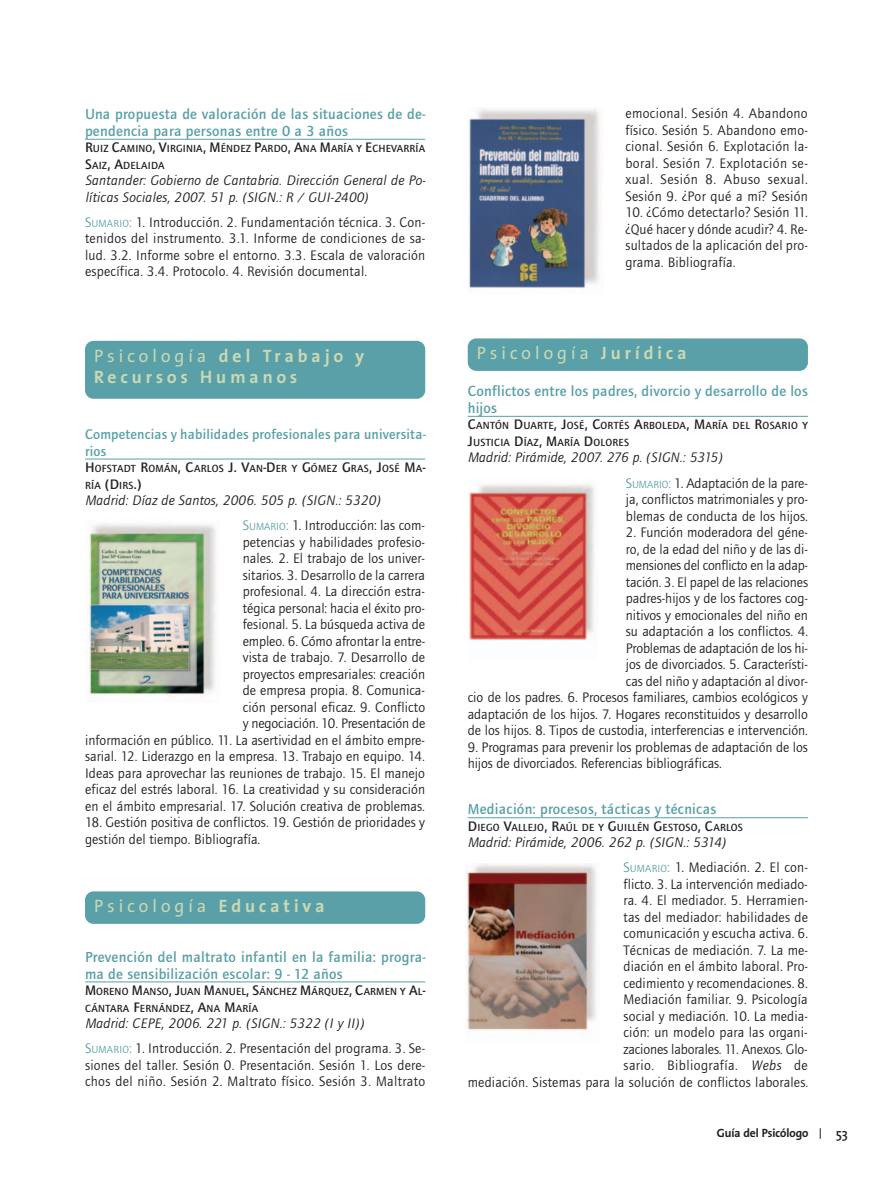
<style>
.page{position:relative;width:893px;height:1191px;background:#fff}
.page>*{position:absolute;margin:0;border:0;box-sizing:border-box;transform-origin:0 0}
.t1{font:18px "Thesis Sans";letter-spacing:.225em;color:#cad8b3}
.t2{font:700 18px/21.6px "Thesis Sans";letter-spacing:.225em;color:#cad8b3}
.t3{font:500 15px/16.5px "Foundry Journal";letter-spacing:.015em;color:#5aa0a8}
.t4{font:14.25px/16.5px "Foundry Journal";letter-spacing:.005em;color:#231f20}
.t5{font:italic 14.25px/25px "Foundry Journal";letter-spacing:.015em;color:#231f20}
.t6{font:14.25px/16.5px "Foundry Journal";letter-spacing:.025em;color:#231f20}
.t7{font:500 14.25px/16.5px "Foundry Journal";letter-spacing:.015em;color:#5aa0a8}
.t8{font:600 13.5px "Thesis Sans";color:#231f20}
.t9{font:700 12px "Thesis Sans";color:#231f20}
.t10{font:500 10.65px/16.5px "Foundry Journal";letter-spacing:.02em;color:#231f20}
.s1{font-size:14.25px}
.s2{color:#5aa0a8}
.s3{font-size:10.65px;color:#5aa0a8}
.s4{font-weight:400}
.s5{font-style:normal;color:#5aa0a8}
.s6{font-style:normal;font-size:10.65px;color:#5aa0a8}
.s7{font-style:normal}
.s8{font-weight:700}
.s9{font-style:italic}
</style>
<div class="page">
<div style="left:468px;top:338px;width:340px;height:33px;background:#5aa0a8;border-radius:9px"></div>
<div style="left:85px;top:891px;width:340px;height:33px;background:#5aa0a8;border-radius:9px"></div>
<hr style="left:85px;top:139px;width:340px;height:1px;background:#5aa0a8">
<hr style="left:85px;top:458px;width:340px;height:1px;background:#5aa0a8">
<hr style="left:85px;top:981px;width:340px;height:1px;background:#5aa0a8">
<hr style="left:468px;top:416px;width:340px;height:1px;background:#5aa0a8">
<hr style="left:468px;top:817px;width:340px;height:1px;background:#5aa0a8">
<div style="left:85px;top:341px;width:340px;height:58px;background:#5aa0a8;border-radius:9px"></div>
<img style="left:89px;top:524px;width:127px;height:171px">
<img style="left:469px;top:108px;width:131px;height:181px">
<img style="left:469px;top:484px;width:126px;height:157px">
<img style="left:467px;top:863px;width:129px;height:167px">
<p class="t3" style="left:85px;top:107px;width:342px">Una propuesta de valoración de las situaciones de de&shy;pendencia para personas entre 0 a 3 años</p>
<p class="t10" style="left:85px;top:141px;width:342px"><span class="s1">R</span>UIZ <span class="s1">C</span>AMINO<span class="s1">, V</span>IRGINIA<span class="s1">, M</span>ÉNDEZ <span class="s1">P</span>ARDO<span class="s1">, A</span>NA <span class="s1">M</span>ARÍA Y <span class="s1">E</span>CHEVARRÍA<br><span class="s1">S</span>AIZ<span class="s1">, A</span>DELAIDA</p>
<p class="t5" style="left:85px;top:172px;width:342px;line-height:16.5px">Santander: Gobierno de Cantabria. Dirección General de Po&shy;líticas Sociales, 2007. 51 p. (SIGN.: R / GUI-2400)</p>
<p class="t4" style="left:85px;top:214px;width:342px;text-align:justify"><span class="s2">S</span><span class="s3">UMARIO</span><span class="s2">:</span> 1. Introducción. 2. Fundamentación técnica. 3. Con&shy;tenidos del instrumento. 3.1. Informe de condiciones de sa&shy;lud. 3.2. Informe sobre el entorno. 3.3. Escala de valoración específica. 3.4. Protocolo. 4. Revisión documental.</p>
<p class="t2" style="left:94px;top:346px;width:272px"><span class="s4">Psicología</span> del Trabajo y<br>Recursos Humanos</p>
<p class="t7" style="left:85px;top:427px;width:342px">Competencias y habilidades profesionales para universita&shy;rios</p>
<p class="t10" style="left:85px;top:461px;width:342px"><span class="s1">H</span>OFSTADT <span class="s1">R</span>OMÁN<span class="s1">, C</span>ARLOS <span class="s1">J. V</span>AN<span class="s1">-D</span>ER Y <span class="s1">G</span>ÓMEZ <span class="s1">G</span>RAS<span class="s1">, J</span>OSÉ <span class="s1">M</span>A<span class="s1">-<br></span>RÍA <span class="s1">(D</span>IRS<span class="s1">.)</span></p>
<p class="t5" style="left:243px;top:488px;width:184px;text-indent:-158px">Madrid: Díaz de Santos, 2006. 505 p. (SIGN.: 5320)<br><span class="s5">S</span><span class="s6">UMARIO</span><span class="s5">:</span> <span class="s7">1. Introducción: las com-</span></p>
<p class="t4" style="left:85px;top:533px;width:342px;text-align:right">petencias y habilidades profesio-<br>nales. 2. El trabajo de los univer-<br>sitarios. 3. Desarrollo de la carrera<br>profesional. 4. La dirección estra-<br>tégica personal: hacia el éxito pro-<br>fesional. 5. La búsqueda activa de<br>empleo. 6. Cómo afrontar la entre-<br>vista de trabajo. 7. Desarrollo de<br>proyectos empresariales: creación<br>de empresa propia. 8. Comunica-<br>ción personal eficaz. 9. Conflicto<br>y negociación. 10. Presentación de<br>información en público. 11. La asertividad en el ámbito empre&shy;sarial. 12. Liderazgo en la empresa. 13. Trabajo en equipo. 14.<br>Ideas para aprovechar las reuniones de trabajo. 15. El manejo eficaz del estrés laboral. 16. La creatividad y su consideración en el ámbito empresarial. 17. Solución creativa de problemas.</p>
<p class="t4" style="left:85px;top:814px;width:342px">18. Gestión positiva de conflictos. 19. Gestión de prioridades y gestión del tiempo. Bibliografía.</p>
<p class="t1" style="left:94px;top:899px;width:232px">Psicología <span class="s8">Educativa</span></p>
<p class="t3" style="left:85px;top:950px;width:342px">Prevención del maltrato infantil en la familia: progra&shy;ma de sensibilización escolar: 9 - 12 años</p>
<p class="t10" style="left:85px;top:984px;width:342px"><span class="s1">M</span>ORENO <span class="s1">M</span>ANSO<span class="s1">, J</span>UAN <span class="s1">M</span>ANUEL<span class="s1">, S</span>ÁNCHEZ <span class="s1">M</span>ÁRQUEZ<span class="s1">, C</span>ARMEN Y <span class="s1">A</span>L<span class="s1">-<br></span>CÁNTARA <span class="s1">F</span>ERNÁNDEZ<span class="s1">, A</span>NA <span class="s1">M</span>ARÍA</p>
<p class="t4" style="left:85px;top:1010px;width:342px;line-height:25px"><span class="s9">Madrid: CEPE, 2006. 221 p. (SIGN.: 5322 (I y II))<br></span><span class="s2">S</span><span class="s3">UMARIO</span><span class="s2">:</span> 1. Introducción. 2. Presentación del programa. 3. Se-</p>
<p class="t6" style="left:85px;top:1056px;width:342px">siones del taller. Sesión 0. Presentación. Sesión 1. Los dere&shy;chos del niño. Sesión 2. Maltrato físico. Sesión 3. Maltrato</p>
<p class="t4" style="left:625px;top:105px;width:184px;text-align:justify">emocional. Sesión 4. Abandono físico. Sesión 5. Abandono emo&shy;cional. Sesión 6. Explotación la&shy;boral. Sesión 7. Explotación se&shy;xual. Sesión 8. Abuso sexual.<br>Sesión 9. ¿Por qué a mí? Sesión</p>
<p class="t4" style="left:625px;top:204px;width:184px;text-align:justify">10. ¿Cómo detectarlo? Sesión 11. ¿Qué hacer y dónde acudir? 4. Re&shy;sultados de la aplicación del pro&shy;grama. Bibliografía.</p>
<p class="t1" style="left:477px;top:346px;width:211px">Psicología <span class="s8">Jurídica</span></p>
<p class="t3" style="left:468px;top:384px;width:342px">Conflictos entre los padres, divorcio y desarrollo de los hijos</p>
<p class="t10" style="left:468px;top:418px;width:342px"><span class="s1">C</span>ANTÓN <span class="s1">D</span>UARTE<span class="s1">, J</span>OSÉ<span class="s1">, C</span>ORTÉS <span class="s1">A</span>RBOLEDA<span class="s1">, M</span>ARÍA DEL <span class="s1">R</span>OSARIO Y<br><span class="s1">J</span>USTICIA <span class="s1">D</span>ÍAZ<span class="s1">, M</span>ARÍA <span class="s1">D</span>OLORES</p>
<p class="t5" style="left:626px;top:445px;width:184px;text-indent:-158px">Madrid: Pirámide, 2007. 276 p. (SIGN.: 5315)<br><span class="s5">S</span><span class="s6">UMARIO</span><span class="s5">:</span> <span class="s7">1. Adaptación de la pare-</span></p>
<p class="t4" style="left:626px;top:491px;width:184px">ja, conflictos matrimoniales y pro&shy;blemas de conducta de los hijos.</p>
<p class="t4" style="left:468px;top:524px;width:342px;text-align:right">2. Función moderadora del géne-<br>ro, de la edad del niño y de las di-<br>mensiones del conflicto en la adap-<br>tación. 3. El papel de las relaciones<br>padres-hijos y de los factores cog-<br>nitivos y emocionales del niño en<br>su adaptación a los conflictos. 4.<br>Problemas de adaptación de los hi-<br>jos de divorciados. 5. Característi-<br>cas del niño y adaptación al divor-<br>cio de los padres. 6. Procesos familiares, cambios ecológicos y adaptación de los hijos. 7. Hogares reconstituidos y desarrollo de los hijos. 8. Tipos de custodia, interferencias e intervención.</p>
<p class="t4" style="left:468px;top:738px;width:342px">9. Programas para prevenir los problemas de adaptación de los hijos de divorciados. Referencias bibliográficas.</p>
<p class="t3" style="left:468px;top:802px;width:250px">Mediación: procesos, tácticas y técnicas</p>
<p class="t10" style="left:468px;top:820px;width:277px"><span class="s1">D</span>IEGO <span class="s1">V</span>ALLEJO<span class="s1">, R</span>AÚL DE Y <span class="s1">G</span>UILLÉN <span class="s1">G</span>ESTOSO<span class="s1">, C</span>ARLOS</p>
<p class="t5" style="left:623px;top:830px;width:186px;text-indent:-156px">Madrid: Pirámide, 2006. 262 p. (SIGN.: 5314)<br><span class="s5">S</span><span class="s6">UMARIO</span><span class="s5">:</span> <span class="s7">1. Mediación. 2. El con-</span></p>
<p class="t4" style="left:468px;top:875px;width:342px;text-align:right">flicto. 3. La intervención mediado-<br>ra. 4. El mediador. 5. Herramien-<br>tas del mediador: habilidades de<br>comunicación y escucha activa. 6.<br>Técnicas de mediación. 7. La me-<br>diación en el ámbito laboral. Pro-<br>cedimiento y recomendaciones. 8.<br>Mediación familiar. 9. Psicología<br>social y mediación. 10. La media-<br>ción: un modelo para las organi-<br>zaciones laborales. 11. Anexos. Glo-<br>sario. Bibliografía. <span class="s9">Webs</span> de<br>mediación. Sistemas para la solución de conflictos laborales.</p>
<p class="t9" style="left:717px;top:1128px;width:93px">Guía del Psicólogo</p>
<p class="t8" style="left:836px;top:1128px;width:13px">53</p>
</div>
